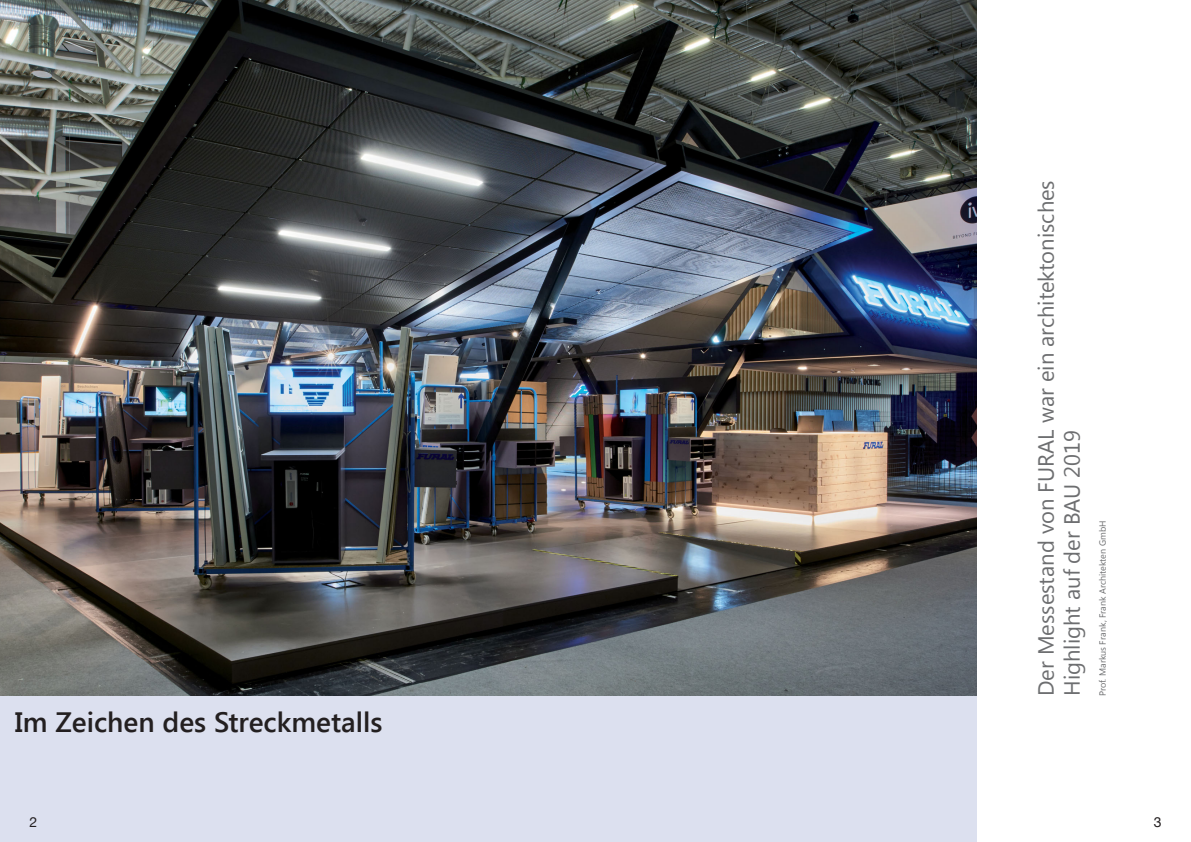
<style>
.page{position:relative;width:1191px;height:842px;background:#fff}
.page>*{position:absolute;margin:0;border:0;box-sizing:border-box;transform-origin:0 0}
.t1{font:600 28px "Segoe UI";color:#231f20}
.t2{font:22px/26px "Segoe UI";color:#6d6e70}
.t3{font:14px "Helvetica Neue LT";color:#231f20}
.t4{font:9px "Segoe UI";color:#6d6e70}
</style>
<div class="page">
<img style="left:0;top:0;width:976px;height:696px">
<div style="left:0;top:696px;width:976px;height:146px;background:#dce0ef"></div>
<p class="t1" style="left:15px;top:702px;width:369px">Im Zeichen des Streckmetalls</p>
<p class="t2" style="left:1031px;top:696px;width:517px;rotate:-90deg">Der Messestand von FURAL war ein architektonisches<br>Highlight auf der BAU 2019</p>
<p class="t4" style="left:1096px;top:696px;width:177px;rotate:-90deg">Prof. Markus Frank, Frank Architekten GmbH</p>
<p class="t3" style="left:29px;top:817px;width:9px">2</p>
<p class="t3" style="left:1153px;top:817px;width:9px">3</p>
</div>
